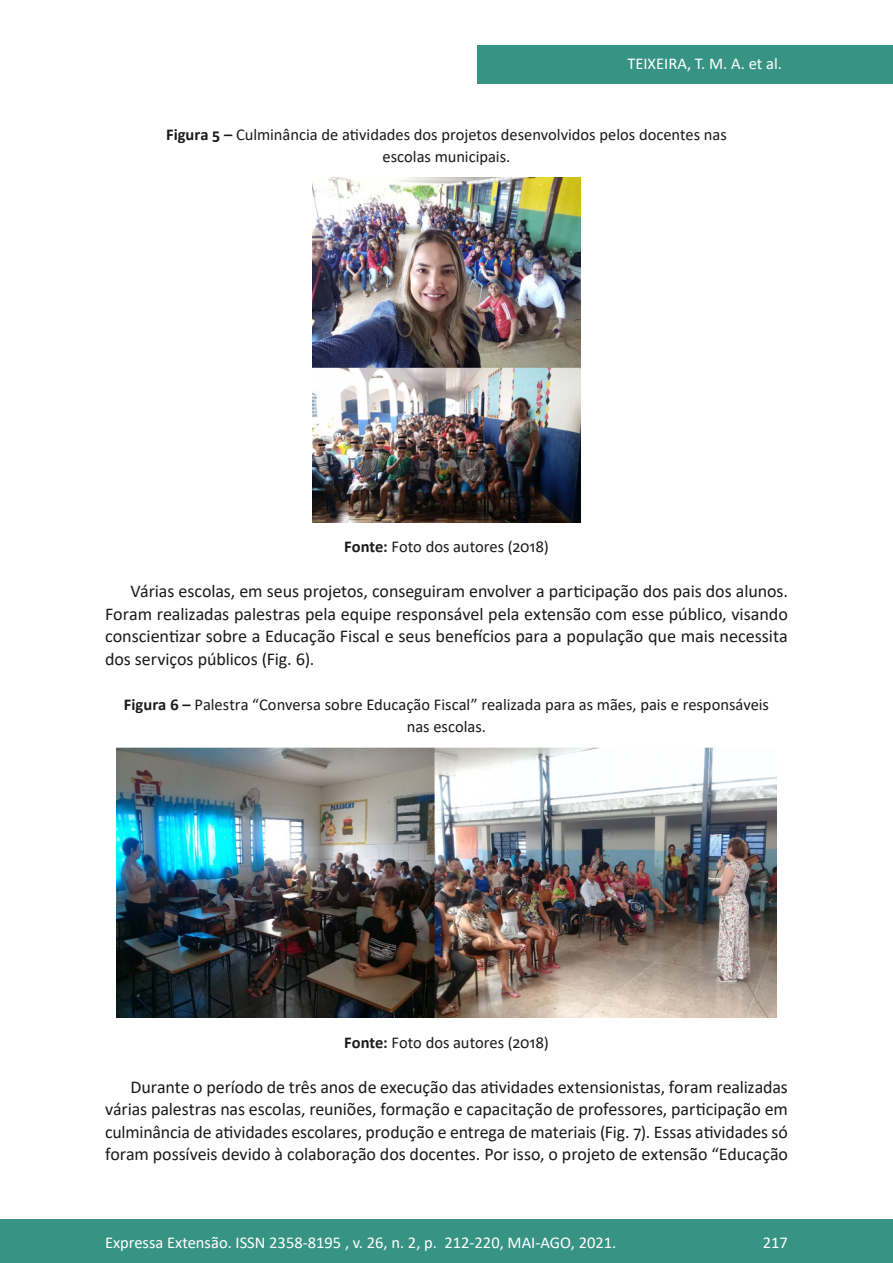
<style>
.page{position:relative;width:893px;height:1263px;background:#fff}
.page>*{position:absolute;margin:0;border:0;box-sizing:border-box;transform-origin:0 0}
.Principal_-_Texto{font:18px/22.5px "Calibri";letter-spacing:-.005em;color:#1a1a1a;text-align:justify}
.Imagens_-_Título{font:16.5px/22.5px "Calibri";color:#1a1a1a;text-align:center}
.t1{font:16.5px "Calibri";color:#fff}
.Imagens_-_Legenda{font:16.5px "Calibri";color:#1a1a1a}
.s1{font-weight:700}
</style>
<div class="page">
<div style="left:477px;top:45px;width:416px;height:39px;background:#379384"></div>
<div style="left:0;top:1219px;width:893px;height:44px;background:#379384"></div>
<img style="left:312px;top:177px;width:269px;height:345px">
<img style="left:117px;top:747px;width:659px;height:270px">
<p class="t1" style="left:627px;top:52px;width:156px">TEIXEIRA, T. M. A. et al.</p>
<p class="Imagens_-_Título" style="left:166px;top:123px;width:562px"><span class="s1">Figura 5 –</span> Culminância de atividades dos projetos desenvolvidos pelos docentes nas escolas municipais.</p>
<p class="Imagens_-_Legenda" style="left:344px;top:535px;width:206px"><span class="s1">Fonte:</span> Foto dos autores (2018)</p>
<p class="Principal_-_Texto" style="left:105px;top:580px;width:684px;text-indent:26px">Várias escolas, em seus projetos, conseguiram envolver a participação dos pais dos alunos.<br>Foram realizadas palestras pela equipe responsável pela extensão com esse público, visando conscientizar sobre a Educação Fiscal e seus benefícios para a população que mais necessita dos serviços públicos (Fig. 6).</p>
<p class="Imagens_-_Título" style="left:124px;top:693px;width:646px"><span class="s1">Figura 6 –</span> Palestra “Conversa sobre Educação Fiscal” realizada para as mães, pais e responsáveis nas escolas.</p>
<p class="Imagens_-_Legenda" style="left:344px;top:1030px;width:206px"><span class="s1">Fonte:</span> Foto dos autores (2018)</p>
<p class="Principal_-_Texto" style="left:105px;top:1075px;width:684px;text-indent:26px">Durante o período de três anos de execução das atividades extensionistas, foram realizadas várias palestras nas escolas, reuniões, formação e capacitação de professores, participação em culminância de atividades escolares, produção e entrega de materiais (Fig. 7). Essas atividades só foram possíveis devido à colaboração dos docentes. Por isso, o projeto de extensão “Educação</p>
<p class="t1" style="left:105px;top:1230px;width:513px">Expressa Extensão. ISSN 2358-8195 , v. 26, n. 2, p. 212-220, MAI-AGO, 2021.</p>
<p class="t1" style="left:763px;top:1230px;width:27px">217</p>
</div>
